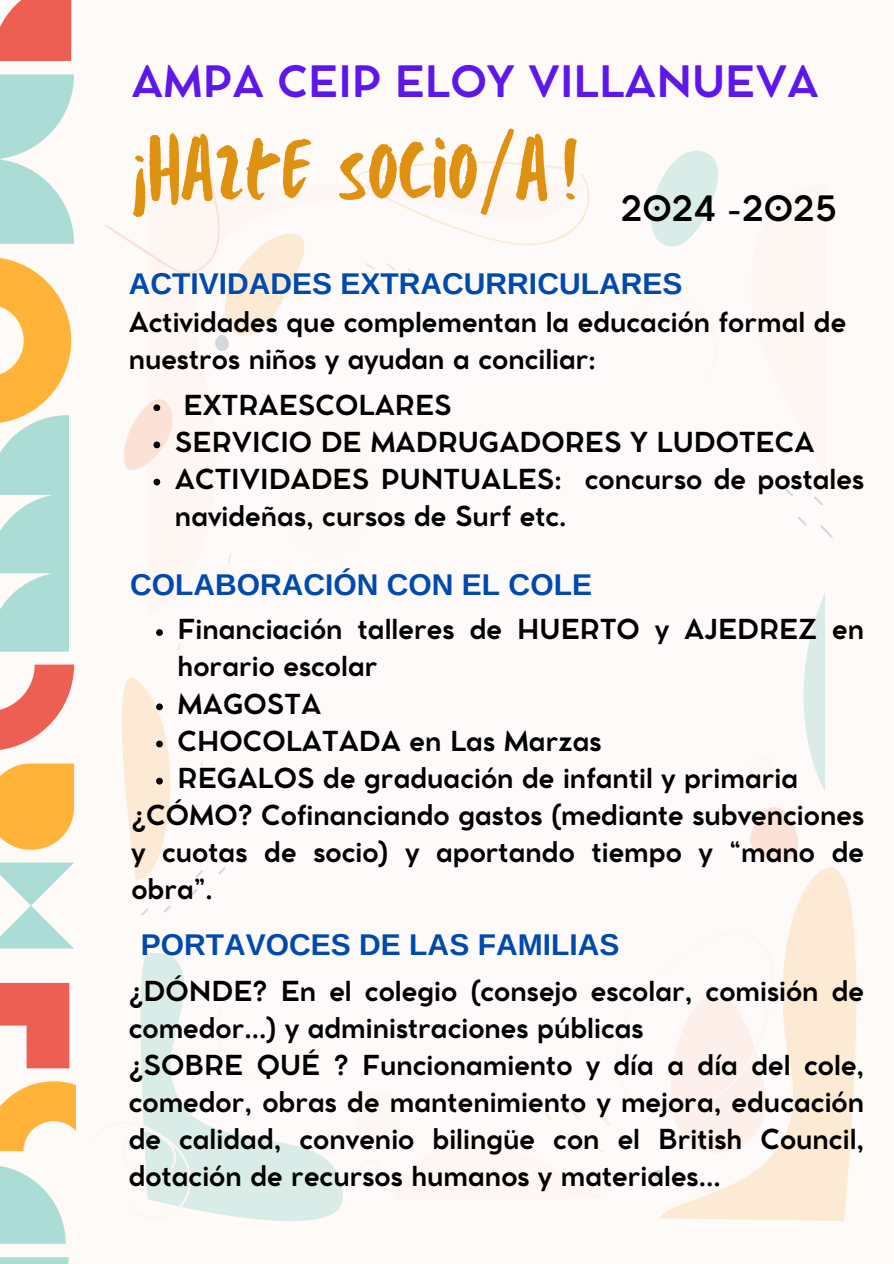
<style>
.page{position:relative;width:894px;height:1264px;background:#fff}
.page>*{position:absolute;margin:0;border:0;box-sizing:border-box;transform-origin:0 0}
.t1{font:87.3px "TC Milo Regular";color:#df9112}
.t2{font:700 42.6px "Cocomat Pro";color:#5e17eb}
.t3{font:700 34.5px "Cocomat Pro";color:#000}
.t4{font:700 30px "Arimo";color:#004aad}
.t5{font:700 27.15px/37.2px "Cocomat Pro";color:#000}
</style>
<div class="page">
<div style="left:0;top:0;width:893px;height:1263px;background:#fdfaf8"></div>
<svg style="left:0;top:258px;width:71px;height:393px"></svg>
<div style="left:0;top:0;width:71px;height:61px;background:#ec5f52"></div>
<svg style="left:0;top:74px;width:74px;height:170px"></svg>
<svg style="left:0;top:664px;width:74px;height:86px"></svg>
<svg style="left:0;top:763px;width:74px;height:86px;background:#feb94b"></svg>
<svg style="left:0;top:862px;width:74px;height:86px"></svg>
<svg style="left:0;top:982px;width:69px;height:86px"></svg>
<svg style="left:0;top:1081px;width:75px;height:70px"></svg>
<svg style="left:0;top:1166px;width:65px;height:77px"></svg>
<svg style="left:0;top:1257px;width:68px;height:6px"></svg>
<div style="left:148px;top:184px;width:676px;height:1015px;background:#fff"></div>
<svg style="left:660px;top:867px;width:197px;height:353px;fill:#fcead5"></svg>
<svg style="left:140px;top:953px;width:202px;height:268px"></svg>
<div style="left:751px;top:185px;width:73px;height:288px;background:#fdf6f3"></div>
<svg style="left:651px;top:151px;width:67px;height:96px"></svg>
<svg style="left:141px;top:908px;width:8px;height:8px"></svg>
<svg style="left:163px;top:905px;width:8px;height:8px"></svg>
<svg style="left:218px;top:867px;width:8px;height:8px"></svg>
<svg style="left:820px;top:525px;width:13px;height:13px"></svg>
<svg style="left:797px;top:516px;width:10px;height:10px"></svg>
<svg style="left:814px;top:496px;width:9px;height:10px"></svg>
<svg style="left:786px;top:489px;width:7px;height:7px"></svg>
<svg style="left:743px;top:596px;width:81px;height:284px"></svg>
<svg style="left:628px;top:295px;width:89px;height:84px"></svg>
<svg style="left:206px;top:994px;width:100px;height:94px"></svg>
<svg style="left:354px;top:927px;width:421px;height:272px"></svg>
<svg style="left:140px;top:1114px;width:58px;height:107px"></svg>
<svg style="left:105px;top:133px;width:485px;height:450px"></svg>
<svg style="left:156px;top:629px;width:7px;height:7px"></svg>
<svg style="left:122px;top:642px;width:82px;height:256px"></svg>
<p class="t2" style="left:131px;top:66px;width:689px">AMPA CEIP ELOY VILLANUEVA</p>
<p class="t1" style="left:131px;top:112px;width:448px">¡Hazte socio/a!</p>
<p class="t3" style="left:620px;top:196px;width:218px">2024 -2025</p>
<p class="t4" style="left:129px;top:266px;width:555px">ACTIVIDADES EXTRACURRICULARES</p>
<p class="t5" style="left:129px;top:305px;width:718px">Actividades que complementan la educación formal de nuestros niños y ayudan a conciliar:</p>
<p class="t5" style="left:183px;top:388px;width:270px">EXTRAESCOLARES</p>
<p class="t5" style="left:175px;top:425px;width:641px">SERVICIO DE MADRUGADORES Y LUDOTECA</p>
<p class="t5" style="left:175px;top:462px;width:690px">ACTIVIDADES PUNTUALES: concurso de postales</p>
<p class="t5" style="left:175px;top:500px;width:393px">navideñas, cursos de Surf etc.</p>
<p class="t4" style="left:130px;top:567px;width:463px">COLABORACIÓN CON EL COLE</p>
<p class="t5" style="left:177px;top:613px;width:687px">Financiación talleres de HUERTO y AJEDREZ en horario escolar</p>
<h2 class="t5" style="left:177px;top:687px;width:145px">MAGOSTA</h2>
<h1 class="t5" style="left:177px;top:724px;width:425px">CHOCOLATADA en Las Marzas</h1>
<p class="t5" style="left:177px;top:761px;width:622px">REGALOS de graduación de infantil y primaria</p>
<h3 class="t5" style="left:131px;top:799px;width:734px;text-align:justify">¿CÓMO? Cofinanciando gastos (mediante subvenciones y cuotas de socio) y aportando tiempo y “mano de obra”.</h3>
<h4 class="t4" style="left:141px;top:927px;width:480px">PORTAVOCES DE LAS FAMILIAS</h4>
<h5 class="t5" style="left:129px;top:974px;width:736px">¿DÓNDE? En el colegio (consejo escolar, comisión de comedor...) y administraciones pú blicas<br>¿SOBRE QUÉ ? Funcionamiento y día a día del cole, comedor, obras de mantenimiento y mejora, educación de calidad, convenio bilingüe con el British Council, dotación de recursos humanos y materiales...</h5>
</div>
